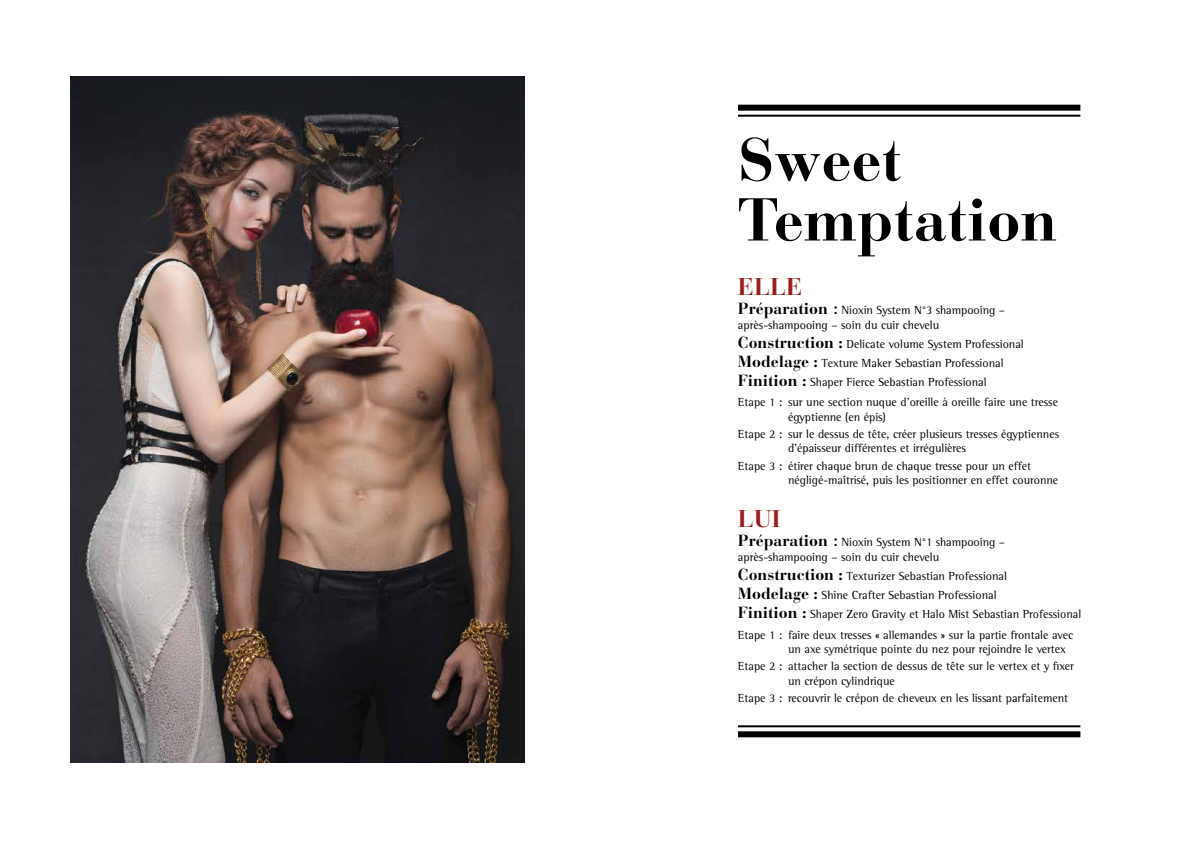
<style>
.page{position:relative;width:1191px;height:842px;background:#fff}
.page>*{position:absolute;margin:0;border:0;box-sizing:border-box;transform-origin:0 0}
.t1{font:700 60px/60px "Bauer Bodoni";color:#000}
.t2{font:700 24px "Bauer Bodoni";color:#9a1c1f}
.t3{font:12px/19.5px "Rotis Semi Serif";color:#000}
.s1{font-family:"Bauer Bodoni";font-weight:700;font-size:16px}
.s2{font-weight:700;font-size:16px}
</style>
<div class="page">
<div style="left:738px;top:105px;width:342px;height:6px;background:#000"></div>
<hr style="left:738px;top:115px;width:342px;height:2px;background:#000">
<hr style="left:738px;top:725px;width:342px;height:2px;background:#000">
<div style="left:738px;top:731px;width:342px;height:6px;background:#000"></div>
<img style="left:71px;top:77px;width:453px;height:686px">
<h1 class="t1" style="left:738px;top:130px;width:321px">Sweet<br>Temptation</h1>
<h2 class="t2" style="left:738px;top:272px;width:66px">ELLE</h2>
<p class="t3" style="left:738px;top:303px;width:269px;line-height:14.4px"><span class="s1">Préparation</span> <span class="s2">:</span> Nioxin System N°3 shampooing – après-shampooing – soin du cuir chevelu</p>
<p class="t3" style="left:738px;top:334px;width:321px"><span class="s1">Construction :</span> Delicate volume System Professional <span class="s1">Modelage :</span> Texture Maker Sebastian Professional <span class="s1">Finition :</span> Shaper Fierce Sebastian Professional<br>Etape 1 : sur une section nuque d’oreille à oreille faire une tresse</p>
<p class="t3" style="left:738px;top:408px;width:323px;line-height:17.2px;text-indent:50px">égyptienne (en épis)<br>Etape 2 : sur le dessus de tête, créer plusieurs tresses égyptiennes</p>
<p class="t3" style="left:738px;top:440px;width:295px;line-height:17.2px;text-indent:50px">d’épaisseur différentes et irrégulières<br>Etape 3 : étirer chaque brun de chaque tresse pour un effet</p>
<p class="t3" style="left:788px;top:470px;width:272px">négligé-maîtrisé, puis les positionner en effet couronne</p>
<h2 class="t2" style="left:738px;top:504px;width:44px">LUI</h2>
<p class="t3" style="left:738px;top:535px;width:269px;line-height:14.4px"><span class="s1">Préparation</span> <span class="s2">:</span> Nioxin System N°1 shampooing – après-shampooing – soin du cuir chevelu</p>
<p class="t3" style="left:738px;top:566px;width:345px"><span class="s1">Construction :</span> Texturizer Sebastian Professional <span class="s1">Modelage :</span> Shine Crafter Sebastian Professional<br><span class="s1">Finition :</span> Shaper Zero Gravity et Halo Mist Sebastian Professional Etape 1 : faire deux tresses « allemandes » sur la partie frontale avec</p>
<p class="t3" style="left:738px;top:640px;width:337px;line-height:17.2px;text-indent:50px">un axe symétrique pointe du nez pour rejoindre le vertex<br>Etape 2 : attacher la section de dessus de tête sur le vertex et y fixer</p>
<p class="t3" style="left:738px;top:672px;width:332px;line-height:17.2px;text-indent:50px">un crépon cylindrique<br>Etape 3 : recouvrir le crépon de cheveux en les lissant parfaitement</p>
</div>
